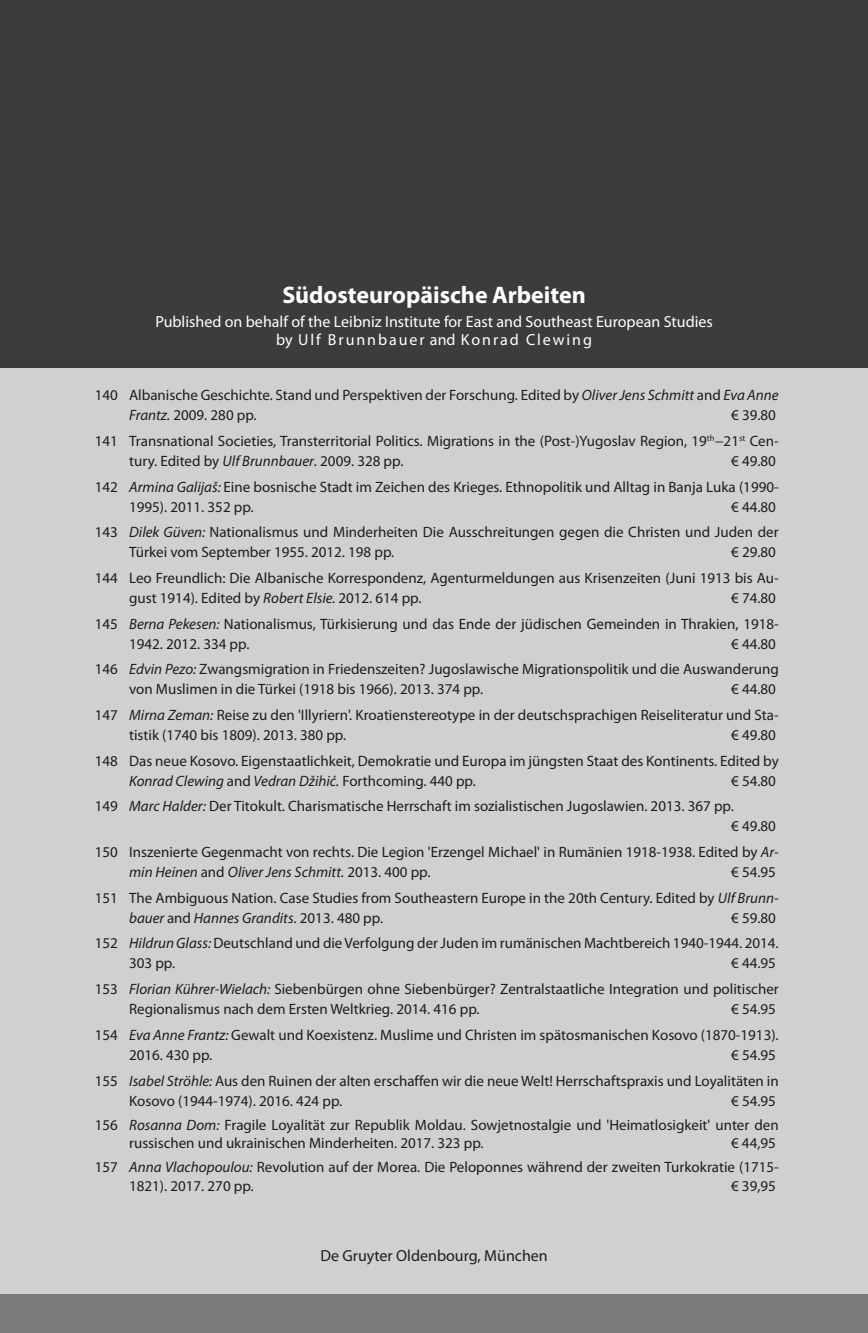
<style>
.page{position:relative;width:868px;height:1333px;background:#fff}
.page>*{position:absolute;margin:0;border:0;box-sizing:border-box;transform-origin:0 0}
._00x-Bücherliste1{font:700 24px "Myriad Pro";color:#fff}
._00x-Bücherliste2{font:16px/18px "Myriad Pro";color:#fff;text-align:center}
._00x-Bücherliste2-2{font:16px "Myriad Pro";color:#1d1d1b}
._00x-Bücherliste3{font:15px/20px "Myriad Pro";color:#1d1d1b}
.s1{font-style:italic}
</style>
<div class="page">
<div style="left:0;top:1px;width:867px;height:1331px;background:#d0d0d0"></div>
<div style="left:0;top:1294px;width:867px;height:38px;background:#7c7b7b"></div>
<div style="left:0;top:0;width:867px;height:367px;background:#3c3c3b"></div>
<p class="_00x-Bücherliste1" style="left:282px;top:279px;width:305px">Südosteuropäische Arbeiten</p>
<p class="_00x-Bücherliste2" style="left:155px;top:312px;width:559px">Published on behalf of the Leibniz Institute for East and Southeast European Studies by Ulf Brunnbauer and Konrad Clewing</p>
<p class="_00x-Bücherliste3" style="left:129px;top:385px;width:651px;text-indent:-34px">140 Albanische Geschichte. Stand und Perspektiven der Forschung. Edited by <span class="s1">Oliver Jens Schmitt</span> and <span class="s1">Eva Anne<br>Frantz.</span> 2009. 280 pp.</p>
<p class="_00x-Bücherliste3" style="left:731px;top:405px;width:46px">€ 39.80</p>
<p class="_00x-Bücherliste3" style="left:129px;top:430px;width:651px;text-indent:-34px">141 Transnational Societies, Transterritorial Politics. Migrations in the (Post-)Yugoslav Region, 19<sup>th</sup>−21<sup>st</sup> Cen&shy;tury. Edited by <span class="s1">Ulf Brunnbauer</span>. 2009. 328 pp.</p>
<p class="_00x-Bücherliste3" style="left:731px;top:450px;width:46px">€ 49.80</p>
<p class="_00x-Bücherliste3" style="left:129px;top:476px;width:651px;text-indent:-34px">142 <span class="s1">Armina Galijaš:</span> Eine bosnische Stadt im Zeichen des Krieges. Ethnopolitik und Alltag in Banja Luka (1990-<br>1995). 2011. 352 pp.</p>
<p class="_00x-Bücherliste3" style="left:731px;top:496px;width:46px">€ 44.80</p>
<p class="_00x-Bücherliste3" style="left:129px;top:522px;width:651px;text-indent:-34px">143 <span class="s1">Dilek Güven:</span> Nationalismus und Minderheiten Die Ausschreitungen gegen die Christen und Juden der<br>Türkei vom September 1955. 2012. 198 pp.</p>
<p class="_00x-Bücherliste3" style="left:731px;top:542px;width:46px">€ 29.80</p>
<p class="_00x-Bücherliste3" style="left:129px;top:567px;width:651px;text-indent:-34px">144 Leo Freundlich: Die Albanische Korrespondenz, Agenturmeldungen aus Krisenzeiten (Juni 1913 bis Au&shy;gust 1914). Edited by <span class="s1">Robert Elsie.</span> 2012. 614 pp.</p>
<p class="_00x-Bücherliste3" style="left:731px;top:587px;width:46px">€ 74.80</p>
<p class="_00x-Bücherliste3" style="left:129px;top:613px;width:651px;text-indent:-34px">145 <span class="s1">Berna Pekesen:</span> Nationalismus, Türkisierung und das Ende der jüdischen Gemeinden in Thrakien, 1918-<br>1942. 2012. 334 pp.</p>
<p class="_00x-Bücherliste3" style="left:731px;top:633px;width:46px">€ 44.80</p>
<p class="_00x-Bücherliste3" style="left:129px;top:659px;width:651px;text-indent:-34px">146 <span class="s1">Edvin Pezo:</span> Zwangsmigration in Friedenszeiten? Jugoslawische Migrationspolitik und die Auswanderung von Muslimen in die Türkei (1918 bis 1966). 2013. 374 pp.</p>
<p class="_00x-Bücherliste3" style="left:731px;top:679px;width:46px">€ 44.80</p>
<p class="_00x-Bücherliste3" style="left:129px;top:704px;width:651px;text-indent:-34px">147 <span class="s1">Mirna Zeman:</span> Reise zu den 'Illyriern'. Kroatienstereotype in der deutschsprachigen Reiseliteratur und Sta&shy;tistik (1740 bis 1809). 2013. 380 pp.</p>
<p class="_00x-Bücherliste3" style="left:731px;top:724px;width:46px">€ 49.80</p>
<p class="_00x-Bücherliste3" style="left:129px;top:750px;width:651px;text-indent:-34px">148 Das neue Kosovo. Eigenstaatlichkeit, Demokratie und Europa im jüngsten Staat des Kontinents. Edited by<br><span class="s1">Konrad Clewing</span> and <span class="s1">Vedran Džihić.</span> Forthcoming. 440 pp.</p>
<p class="_00x-Bücherliste3" style="left:731px;top:770px;width:46px">€ 54.80</p>
<p class="_00x-Bücherliste3" style="left:731px;top:796px;width:46px;text-indent:-636px">149 <span class="s1">Marc Halder:</span> Der Titokult. Charismatische Herrschaft im sozialistischen Jugoslawien. 2013. 367 pp.<br>€ 49.80</p>
<p class="_00x-Bücherliste3" style="left:129px;top:841px;width:651px;text-indent:-34px">150 Inszenierte Gegenmacht von rechts. Die Legion 'Erzengel Michael' in Rumänien 1918-1938. Edited by <span class="s1">Ar&shy;min Heinen</span> and <span class="s1">Oliver Jens Schmitt.</span> 2013. 400 pp.</p>
<p class="_00x-Bücherliste3" style="left:731px;top:861px;width:46px">€ 54.95</p>
<p class="_00x-Bücherliste3" style="left:129px;top:887px;width:651px;text-indent:-34px">151 The Ambiguous Nation. Case Studies from Southeastern Europe in the 20th Century. Edited by <span class="s1">Ulf Brunn&shy;bauer</span> and <span class="s1">Hannes Grandits</span>. 2013. 480 pp.</p>
<p class="_00x-Bücherliste3" style="left:731px;top:907px;width:46px">€ 59.80</p>
<p class="_00x-Bücherliste3" style="left:129px;top:933px;width:651px;text-indent:-34px">152 <span class="s1">Hildrun Glass:</span> Deutschland und die Verfolgung der Juden im rumänischen Machtbereich 1940-1944. 2014.<br>303 pp.</p>
<p class="_00x-Bücherliste3" style="left:731px;top:953px;width:46px">€ 44.95</p>
<p class="_00x-Bücherliste3" style="left:129px;top:978px;width:651px;text-indent:-34px">153 <span class="s1">Florian Kührer-Wielach:</span> Siebenbürgen ohne Siebenbürger? Zentralstaatliche Integration und politischer<br>Regionalismus nach dem Ersten Weltkrieg. 2014. 416 pp.</p>
<p class="_00x-Bücherliste3" style="left:731px;top:998px;width:46px">€ 54.95</p>
<p class="_00x-Bücherliste3" style="left:129px;top:1024px;width:651px;text-indent:-34px">154 <span class="s1">Eva Anne Frantz:</span> Gewalt und Koexistenz. Muslime und Christen im spätosmanischen Kosovo (1870-1913).<br>2016. 430 pp.</p>
<p class="_00x-Bücherliste3" style="left:731px;top:1044px;width:46px">€ 54.95</p>
<p class="_00x-Bücherliste3" style="left:129px;top:1070px;width:651px;text-indent:-34px">155 <span class="s1">Isabel Ströhle:</span> Aus den Ruinen der alten erschaffen wir die neue Welt! Herrschaftspraxis und Loyalitäten in<br>Kosovo (1944-1974). 2016. 424 pp.</p>
<p class="_00x-Bücherliste3" style="left:731px;top:1090px;width:46px">€ 54.95</p>
<p class="_00x-Bücherliste3" style="left:129px;top:1115px;width:651px;line-height:18.4px;text-indent:-34px">156 <span class="s1">Rosanna Dom:</span> Fragile Loyalität zur Republik Moldau. Sowjetnostalgie und 'Heimatlosigkeit' unter den russischen und ukrainischen Minderheiten. 2017. 323 pp.</p>
<p class="_00x-Bücherliste3" style="left:731px;top:1132px;width:46px">€ 44,95</p>
<p class="_00x-Bücherliste3" style="left:129px;top:1157px;width:651px;line-height:18.4px;text-indent:-34px">157 <span class="s1">Anna Vlachopoulou:</span> Revolution auf der Morea. Die Peloponnes während der zweiten Turkokratie (1715-<br>1821). 2017. 270 pp.</p>
<p class="_00x-Bücherliste3" style="left:731px;top:1175px;width:46px">€ 39,95</p>
<p class="_00x-Bücherliste2-2" style="left:320px;top:1245px;width:229px">De Gruyter Oldenbourg, München</p>
</div>
